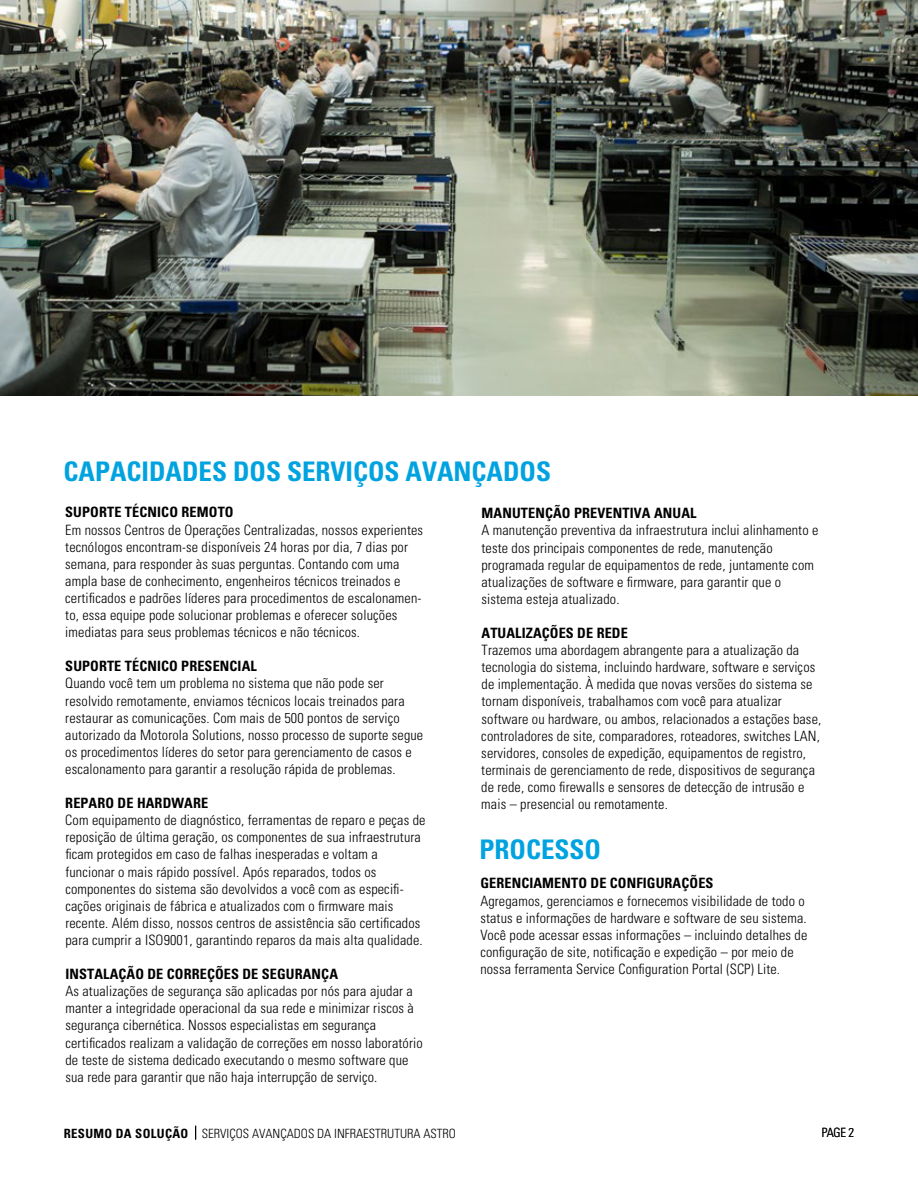
<style>
.page{position:relative;width:918px;height:1188px;background:#fff}
.page>*{position:absolute;margin:0;border:0;box-sizing:border-box;transform-origin:0 0}
.t1{font:700 condensed 27px "Univers LT Std";color:#00a3e0}
.t2{font:300 condensed 14.25px/17.1px "Univers LT Std";letter-spacing:.01em;color:#000}
.t3{font:700 condensed 14.25px "Univers LT Std";letter-spacing:.01em;color:#000}
.t4{font:300 condensed 12.75px "Univers LT Std";color:#000}
.s1{font-weight:700}
</style>
<div class="page">
<img style="left:0;top:0;width:918px;height:395px">
<svg style="left:195px;top:1126px;width:1px;height:14px"></svg>
<h1 class="t1" style="left:64px;top:455px;width:489px">CAPACIDADES DOS SERVIÇOS AVANÇADOS</h1>
<p class="t3" style="left:65px;top:504px;width:170px">SUPORTE TÉCNICO REMOTO</p>
<p class="t2" style="left:65px;top:521px;width:359px">Em nossos Centros de Operações Centralizadas, nossos experientes tecnólogos encontram-se disponíveis 24 horas por dia, 7 dias por semana, para responder às suas perguntas. Contando com uma ampla base de conhecimento, engenheiros técnicos treinados e certificados e padrões líderes para procedimentos de escalonamen&shy;to, essa equipe pode solucionar problemas e oferecer soluções imediatas para seus problemas técnicos e não técnicos.</p>
<p class="t3" style="left:65px;top:658px;width:193px">SUPORTE TÉCNICO PRESENCIAL</p>
<p class="t2" style="left:65px;top:675px;width:360px">Quando você tem um problema no sistema que não pode ser resolvido remotamente, enviamos técnicos locais treinados para restaurar as comunicações. Com mais de 500 pontos de serviço autorizado da Motorola Solutions, nosso processo de suporte segue os procedimentos líderes do setor para gerenciamento de casos e escalonamento para garantir a resolução rápida de problemas.</p>
<p class="t3" style="left:65px;top:794px;width:144px">REPARO DE HARDWARE</p>
<p class="t2" style="left:65px;top:812px;width:362px">Com equipamento de diagnóstico, ferramentas de reparo e peças de reposição de última geração, os componentes de sua infraestrutura ficam protegidos em caso de falhas inesperadas e voltam a funcionar o mais rápido possível. Após reparados, todos os componentes do sistema são devolvidos a você com as especifi&shy;cações originais de fábrica e atualizados com o firmware mais recente. Além disso, nossos centros de assistência são certificados para cumprir a ISO9001, garantindo reparos da mais alta qualidade.</p>
<p class="t3" style="left:65px;top:965px;width:274px">INSTALAÇÃO DE CORREÇÕES DE SEGURANÇA</p>
<p class="t2" style="left:65px;top:983px;width:359px">As atualizações de segurança são aplicadas por nós para ajudar a manter a integridade operacional da sua rede e minimizar riscos à segurança cibernética. Nossos especialistas em segurança certificados realizam a validação de correções em nosso laboratório de teste de sistema dedicado executando o mesmo software que sua rede para garantir que não haja interrupção de serviço.</p>
<p class="t4" style="left:64px;top:1126px;width:394px"><span class="s1">RESUMO DA SOLUÇÃO</span> SERVIÇOS AVANÇADOS DA INFRAESTRUTURA ASTRO</p>
<p class="t3" style="left:482px;top:505px;width:216px">MANUTENÇÃO PREVENTIVA ANUAL</p>
<p class="t2" style="left:482px;top:522px;width:338px">A manutenção preventiva da infraestrutura inclui alinhamento e teste dos principais componentes de rede, manutenção programada regular de equipamentos de rede, juntamente com atualizações de software e firmware, para garantir que o sistema esteja atualizado.</p>
<p class="t3" style="left:482px;top:624px;width:148px">ATUALIZAÇÕES DE REDE</p>
<p class="t2" style="left:481px;top:642px;width:341px">Trazemos uma abordagem abrangente para a atualização da tecnologia do sistema, incluindo hardware, software e serviços de implementação. À medida que novas versões do sistema se tornam disponíveis, trabalhamos com você para atualizar software ou hardware, ou ambos, relacionados a estações base, controladores de site, comparadores, roteadores, switches LAN, servidores, consoles de expedição, equipamentos de registro, terminais de gerenciamento de rede, dispositivos de segurança de rede, como firewalls e sensores de detecção de intrusão e mais – presencial ou remotamente.</p>
<h1 class="t1" style="left:480px;top:833px;width:123px">PROCESSO</h1>
<p class="t3" style="left:480px;top:875px;width:235px">GERENCIAMENTO DE CONFIGURAÇÕES</p>
<p class="t2" style="left:480px;top:892px;width:329px">Agregamos, gerenciamos e fornecemos visibilidade de todo o status e informações de hardware e software de seu sistema.<br>Você pode acessar essas informações – incluindo detalhes de configuração de site, notificação e expedição – por meio de nossa ferramenta Service Configuration Portal (SCP) Lite.</p>
<p class="t4" style="left:822px;top:1125px;width:34px">PAGE 2</p>
</div>
